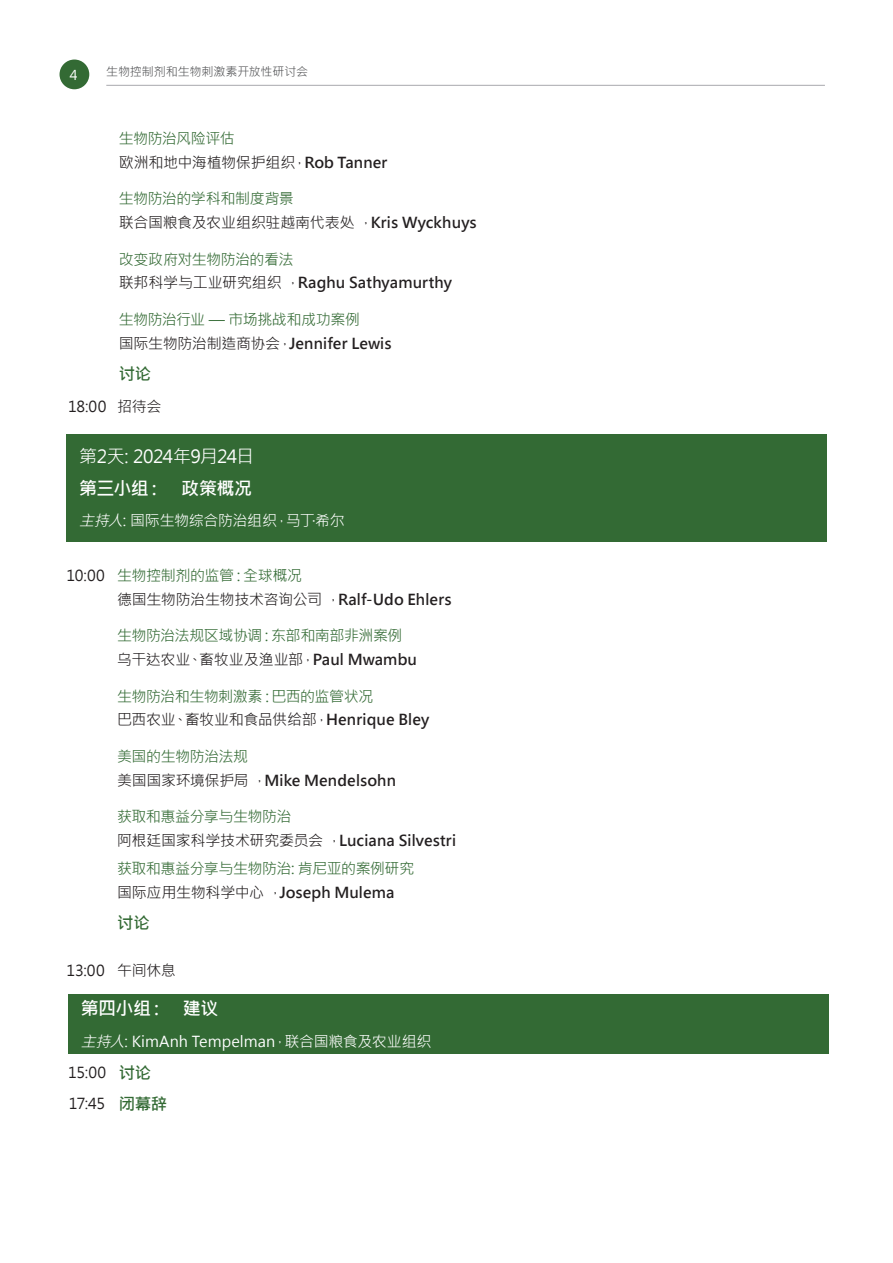
<style>
.page{position:relative;width:893px;height:1263px;background:#fff}
.page>*{position:absolute;margin:0;border:0;box-sizing:border-box;transform-origin:0 0}
.t1{font:700 18px "Microsoft Jheng Hei";letter-spacing:-.03em;color:#fff}
.t2{font:18px "Microsoft Jheng Hei";letter-spacing:-.035em;color:#fff}
.t3{font:700 16.5px/31px "Microsoft Jheng Hei";letter-spacing:-.015em;color:#336a34}
.t4{font:15px/23.7px "Microsoft Jheng Hei";letter-spacing:-.03em;color:#336a34}
.t5{font:15px/23.7px "Microsoft Jheng Hei";letter-spacing:-.02em;color:#231f20}
.t6{font:700 15px/23.7px "Microsoft Jheng Hei";letter-spacing:.005em;color:#231f20}
.t7{font:15px "Microsoft Jheng Hei";letter-spacing:-.005em;color:#fff}
.t8{font:13.5px "Microsoft Jheng Hei";color:#fff}
.t9{font:12px "Microsoft Jheng Hei";letter-spacing:-.005em;color:#57585a}
.s1{color:#336a34}
.s2{font-weight:700}
.s3{font-weight:400;color:#336a34}
.s4{font-weight:400}
.s5{color:#231f20}
.s6{font-weight:700;color:#231f20}
.s7{font-style:italic}
</style>
<div class="page">
<hr style="left:106px;top:85px;width:719px;height:1px;background:#a8a9ad">
<div style="left:60px;top:60px;width:29px;height:29px;background:#336a34;border-radius:50%"></div>
<div style="left:66px;top:434px;width:760px;height:108px;background:#336a34"></div>
<div style="left:68px;top:994px;width:760px;height:60px;background:#336a34"></div>
<p class="t8" style="left:70px;top:66px;width:9px">4</p>
<p class="t9" style="left:106px;top:64px;width:203px">生物控制剂和生物刺激素开放性研讨会</p>
<p class="t5" style="left:119px;top:127px;width:270px"><span class="s1">生物防治风险评估<br></span>欧洲和地中海植物保护组织，<span class="s2">Rob Tanner</span></p>
<p class="t5" style="left:119px;top:187px;width:359px"><span class="s1">生物防治的学科和制度背景<br></span>联合国粮食及农业组织驻越南代表处 ，<span class="s2">Kris Wyckhuys</span></p>
<p class="t6" style="left:119px;top:247px;width:335px"><span class="s3">改变政府对生物防治的看法<br></span><span class="s4">联邦科学与工业研究组织 ，</span>Raghu Sathyamurthy</p>
<p class="t4" style="left:119px;top:307px;width:274px">生物防治行业 — 市场挑战和成功案例<br><span class="s5">国际生物防治制造商协会，</span><span class="s6">Jennifer Lewis</span></p>
<p class="t3" style="left:119px;top:358px;width:34px">讨论</p>
<p class="t5" style="left:68px;top:395px;width:95px">18:00 招待会</p>
<p class="t2" style="left:79px;top:445px;width:176px">第2天: 2024年9月24日</p>
<p class="t1" style="left:79px;top:477px;width:175px">第三小组： 政策概况</p>
<p class="t7" style="left:79px;top:511px;width:267px"><span class="s7">主持人</span>: 国际生物综合防治组织，马丁·希尔</p>
<p class="t5" style="left:66px;top:564px;width:40px">10:00</p>
<p class="t5" style="left:117px;top:564px;width:336px"><span class="s1">生物控制剂的监管：全球概况<br></span>德国生物防治生物技术咨询公司 ，<span class="s2">Ralf-Udo Ehlers</span></p>
<p class="t4" style="left:117px;top:624px;width:301px">生物防治法规区域协调：东部和南部非洲案例<span class="s5">乌干达农业、畜牧业及渔业部，</span><span class="s6">Paul Mwambu</span></p>
<p class="t4" style="left:117px;top:684px;width:314px">生物防治和生物刺激素：巴西的监管状况<br><span class="s5">巴西农业、畜牧业和食品供给部，</span><span class="s6">Henrique Bley</span></p>
<p class="t6" style="left:117px;top:744px;width:280px"><span class="s3">美国的生物防治法规<br></span><span class="s4">美国国家环境保护局 ，</span>Mike Mendelsohn</p>
<p class="t6" style="left:117px;top:805px;width:340px"><span class="s3">获取和惠益分享与生物防治<br></span><span class="s4">阿根廷国家科学技术研究委员会 ，</span>Luciana Silvestri</p>
<p class="t4" style="left:117px;top:856px;width:299px">获取和惠益分享与生物防治: 肯尼亚的案例研究<span class="s5">国际应用生物科学中心 ，</span><span class="s6">Joseph Mulema</span></p>
<p class="t3" style="left:117px;top:907px;width:34px">讨论</p>
<p class="t5" style="left:66px;top:958px;width:111px">13:00 午间休息</p>
<p class="t1" style="left:81px;top:997px;width:139px">第四小组： 建议</p>
<p class="t7" style="left:81px;top:1032px;width:352px"><span class="s7">主持人</span>: KimAnh Tempelman，联合国粮食及农业组织</p>
<p class="t3" style="left:119px;top:1057px;width:50px">讨论闭幕辞</p>
<p class="t5" style="left:68px;top:1056px;width:40px;line-height:31.8px">15:00<br>17:45</p>
</div>
